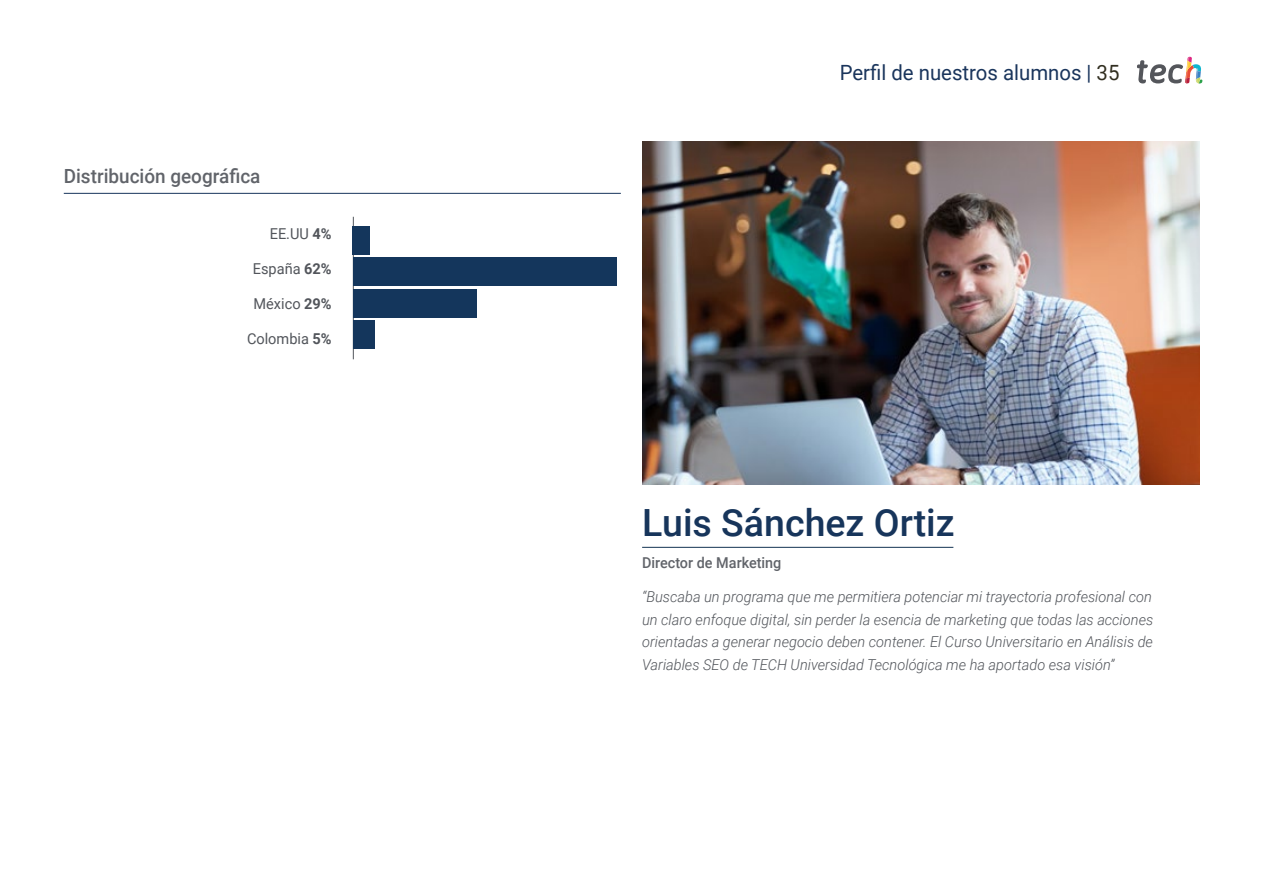
<style>
.page{position:relative;width:1263px;height:893px;background:#fff}
.page>*{position:absolute;margin:0;border:0;box-sizing:border-box;transform-origin:0 0}
.t1{font:500 37.5px "Roboto";color:#17355b}
.t2{font:21px "Roboto";color:#1a355c}
.t3{font:500 19.5px "Roboto";color:#61646a}
.t4{font:italic 300 15px/22.5px "Roboto";color:#52555b;text-align:justify}
.t5{font:15px "Roboto";color:#52555b}
.t6{font:500 15px "Roboto";color:#61646a;scale:.96 1}
.s1{font-weight:700}
.s2{color:#312e20}
</style>
<div class="page">
<svg style="left:1137px;top:57px;width:65px;height:27px"></svg>
<hr style="left:642px;top:547px;width:311px;height:1px;background:#123352">
<hr style="left:64px;top:193px;width:557px;height:1px;background:#17355b">
<img style="left:642px;top:141px;width:557px;height:343px">
<hr style="left:353px;top:217px;width:1px;height:142px;background:#52555b">
<div style="left:353px;top:320px;width:21px;height:29px;background:#14365c"></div>
<div style="left:353px;top:289px;width:123px;height:28px;background:#14365c"></div>
<div style="left:353px;top:257px;width:264px;height:29px;background:#14365c"></div>
<div style="left:353px;top:226px;width:17px;height:28px;background:#14365c"></div>
<h3 class="t3" style="left:64px;top:162px;width:198px">Distribución geográfica</h3>
<p class="t5" style="left:270px;top:224px;width:63px">EE.UU <span class="s1">4%</span></p>
<p class="t5" style="left:253px;top:258px;width:80px">España <span class="s1">62%</span></p>
<p class="t5" style="left:254px;top:293px;width:80px">México <span class="s1">29%</span></p>
<p class="t5" style="left:247px;top:328px;width:86px">Colombia <span class="s1">5%</span></p>
<h2 class="t2" style="left:840px;top:57px;width:281px">Perfil de nuestros alumnos | <span class="s2">35</span></h2>
<h1 class="t1" style="left:642px;top:496px;width:314px">Luis Sánchez Ortiz</h1>
<p class="t6" style="left:642px;top:552px;width:147px">Director de Marketing</p>
<p class="t4" style="left:642px;top:585px;width:513px">“Buscaba un programa que me permitiera potenciar mi trayectoria profesional con un claro enfoque digital, sin perder la esencia de marketing que todas las acciones orientadas a generar negocio deben contener. El Curso Universitario en Análisis de Variables SEO de TECH Universidad Tecnológica me ha aportado esa visión”</p>
</div>
